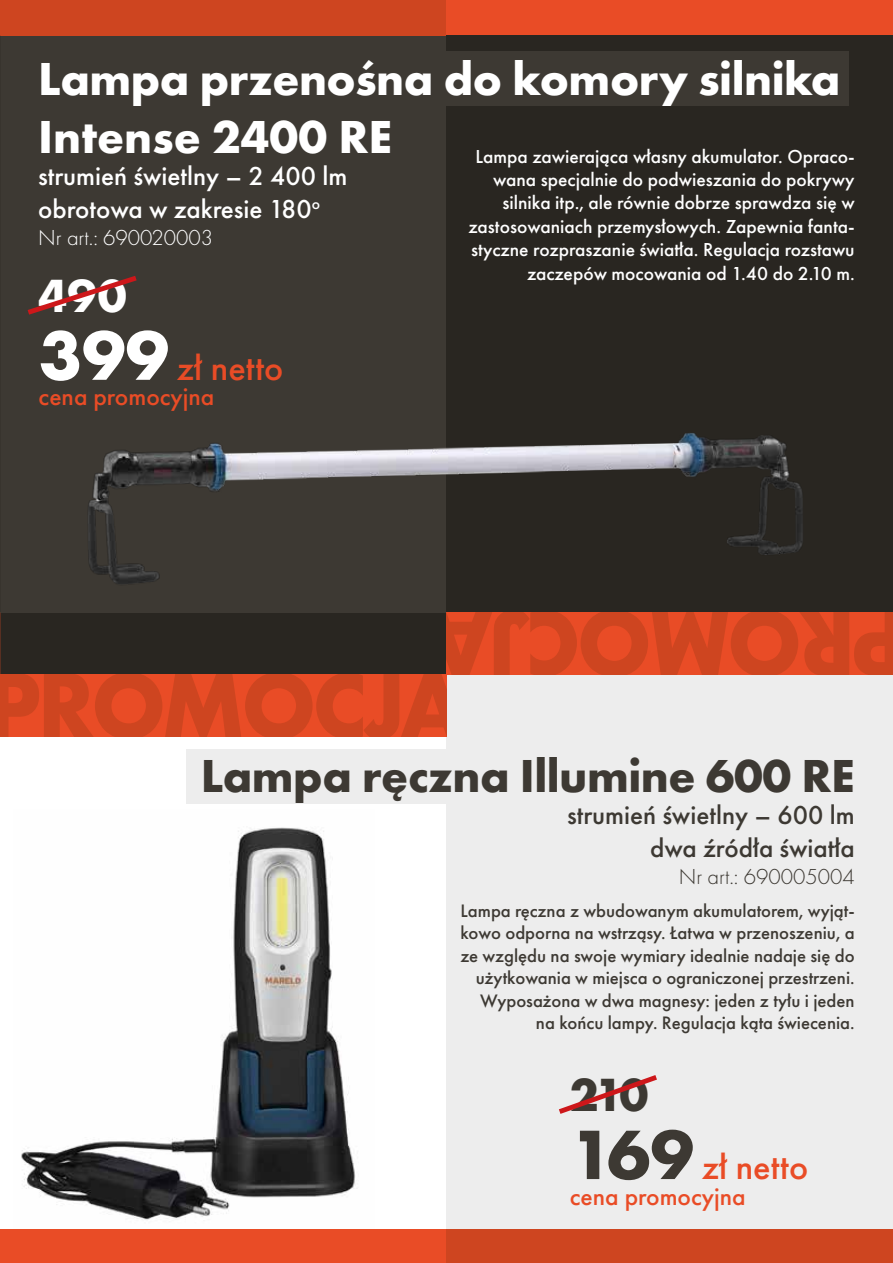
<style>
.page{position:relative;width:893px;height:1263px;background:#fff}
.page>*{position:absolute;margin:0;border:0;box-sizing:border-box;transform-origin:0 0}
.t1{font:700 48.3px "Futura PT";color:#fff}
.t2{font:700 48.3px "Futura PT";color:#3d3933}
.t3{font:700 48px/57.6px "Futura PT";letter-spacing:-.01em;color:#fff}
.t4{font:700 48px "Futura PT";letter-spacing:-.01em;color:#3d3933}
.t5{font:500 36.3px "Futura PT";color:#e94c26}
.t6{font:500 27px/32.4px "Futura PT";color:#fff}
.t7{font:500 27px/32.4px "Futura PT";color:#3d3933;text-align:right}
.t8{font:500 25.5px "Futura PT";color:#e94c26}
.t9{font:300 22.5px "Futura PT";color:#fff}
.t10{font:300 22.5px "Futura PT";color:#3d3933}
.t11{font:500 19.5px/23.4px "Futura PT";color:#fff;text-align:right}
.t12{font:500 18.75px/22.5px "Futura PT";color:#3d3933;text-align:right}
.s1{font-weight:700;font-size:72.45px;color:#fff}
.s2{font-weight:700;font-size:72.45px;color:#3d3933}
</style>
<div class="page">
<div style="left:0;top:35px;width:893px;height:1194px;background:#3d3933"></div>
<div style="left:0;top:0;width:446px;height:35px;background:#ce4520"></div>
<div style="left:0;top:1228px;width:446px;height:35px;background:#e94c26"></div>
<div style="left:446px;top:0;width:447px;height:35px;background:#e94c26"></div>
<div style="left:446px;top:1228px;width:447px;height:35px;background:#ce4520"></div>
<div style="left:0;top:736px;width:446px;height:492px;background:#fff"></div>
<div style="left:446px;top:674px;width:447px;height:554px;background:#ededed"></div>
<div style="left:446px;top:35px;width:447px;height:578px;background:#292621"></div>
<div style="left:32px;top:51px;width:816px;height:54px;background:#3d3933"></div>
<div style="left:186px;top:750px;width:427px;height:54px;background:#ededed"></div>
<svg style="left:27px;top:276px;width:110px;height:39px"></svg>
<svg style="left:559px;top:1075px;width:98px;height:39px"></svg>
<img style="left:88px;top:433px;width:715px;height:151px">
<img style="left:14px;top:827px;width:361px;height:402px">
<svg style="left:0;top:612px;width:893px;height:125px"></svg>
<h2 class="t3" style="left:38px;top:49px;width:804px">Lampa przenośna do komory silnika<br>Intense 2400 RE</h2>
<h3 class="t6" style="left:38px;top:160px;width:311px">strumień świetlny – 2 400 lm obrotowa w zakresie 180<sup>o</sup></h3>
<p class="t9" style="left:38px;top:224px;width:177px">Nr art.: 690020003</p>
<p class="t11" style="left:469px;top:144px;width:388px">Lampa zawierająca własny akumulator. Opraco&shy;wana specjalnie do podwieszania do pokrywy silnika itp., ale równie dobrze sprawdza się w zastosowaniach przemysłowych. Zapewnia fanta&shy;styczne rozpraszanie światła. Regulacja rozstawu zaczepów mocowania od 1.40 do 2.10 m.</p>
<h1 class="t1" style="left:39px;top:265px;width:90px">490</h1>
<h3 class="t5" style="left:39px;top:346px;width:246px"><span class="s1">399</span> zł netto</h3>
<h3 class="t8" style="left:39px;top:381px;width:177px">cena promocyjna</h3>
<h2 class="t4" style="left:201px;top:745px;width:655px">Lampa ręczna Illumine 600 RE</h2>
<h3 class="t7" style="left:567px;top:799px;width:289px">strumień świetlny – 600 lm dwa źródła światła</h3>
<p class="t10" style="left:679px;top:863px;width:177px">Nr art.: 690005004</p>
<p class="t12" style="left:460px;top:899px;width:396px">Lampa ręczna z wbudowanym akumulatorem, wyjąt&shy;kowo odporna na wstrząsy. Łatwa w przenoszeniu, a ze względu na swoje wymiary idealnie nadaje się do użytkowania w miejsca o ograniczonej przestrzeni.<br>Wyposażona w dwa magnesy: jeden z tyłu i jeden na końcu lampy. Regulacja kąta świecenia.</p>
<h1 class="t2" style="left:570px;top:1064px;width:80px">210</h1>
<h3 class="t5" style="left:570px;top:1145px;width:240px"><span class="s2">169</span> zł netto</h3>
<h3 class="t8" style="left:570px;top:1181px;width:177px">cena promocyjna</h3>
</div>
